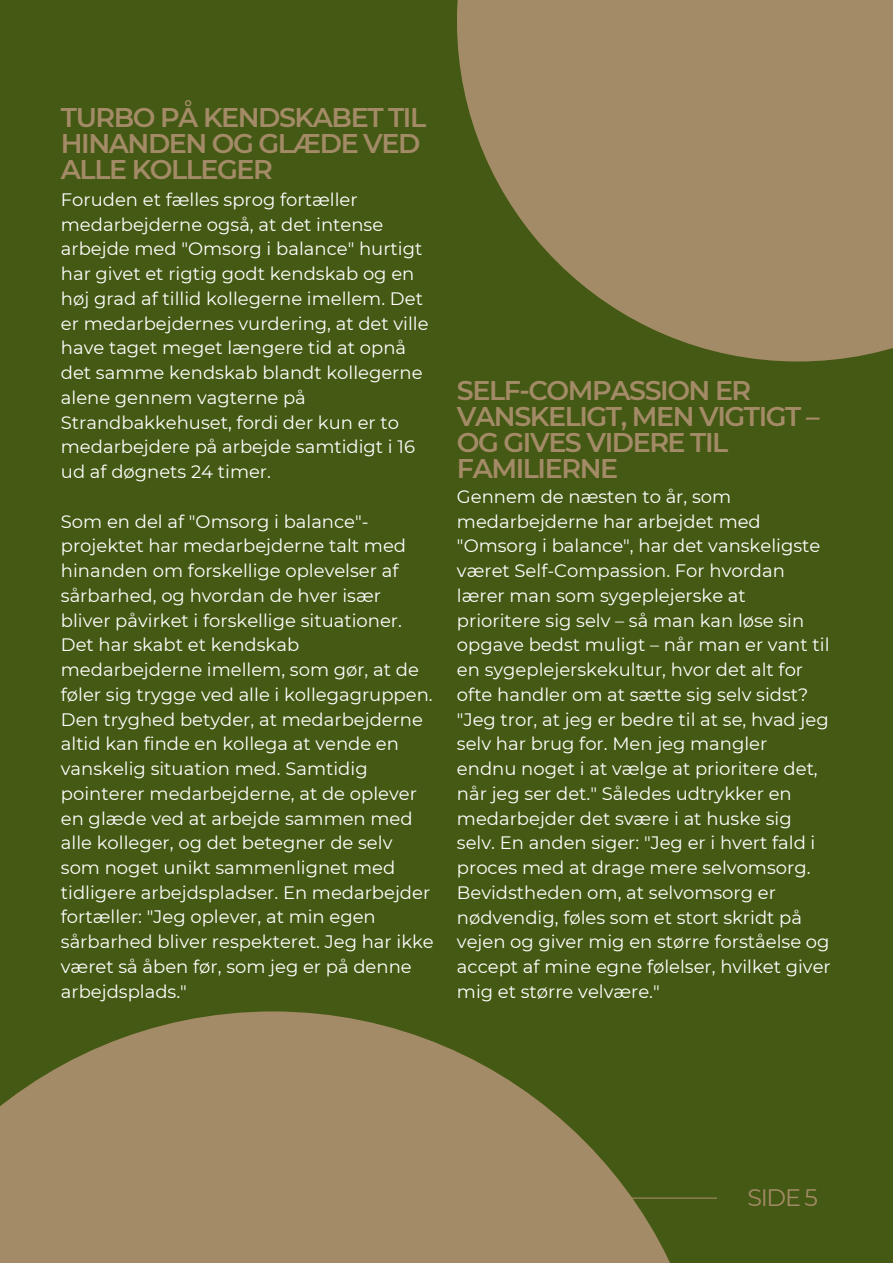
<style>
.page{position:relative;width:893px;height:1264px;background:#fff}
.page>*{position:absolute;margin:0;border:0;box-sizing:border-box;transform-origin:0 0}
.t1{font:600 27px/25.8px "Montserrat";letter-spacing:-.055em;color:#a48b67}
.t2{font:23.85px "Montserrat";color:#a48b67}
.t3{font:18px/24.8px "Montserrat";color:#fff}
</style>
<div class="page">
<div style="left:0;top:0;width:892px;height:1262px;background:#445913"></div>
<hr style="left:57px;top:1197px;width:659px;height:1px;background:#a48b67">
<svg style="left:0;top:1011px;width:712px;height:251px;fill:#a48b67"></svg>
<svg style="left:457px;top:0;width:435px;height:361px;fill:#a48b67"></svg>
<h1 class="t1" style="left:61px;top:105px;width:367px">TURBO PÅ KENDSKABET TIL<br>HINANDEN OG GLÆDE VED<br>ALLE KOLLEGER</h1>
<p class="t3" style="left:61px;top:187px;width:369px">Foruden et fælles sprog fortæller medarbejderne også, at det intense arbejde med "Omsorg i balance" hurtigt har givet et rigtig godt kendskab og en høj grad af tillid kollegerne imellem. Det er medarbejdernes vurdering, at det ville have taget meget længere tid at opnå det samme kendskab blandt kollegerne alene gennem vagterne på Strandbakkehuset, fordi der kun er to medarbejdere på arbejde samtidigt i 16 ud af døgnets 24 timer.</p>
<p class="t3" style="left:61px;top:509px;width:374px">Som en del af "Omsorg i balance"- projektet har medarbejderne talt med hinanden om forskellige oplevelser af sårbarhed, og hvordan de hver især bliver påvirket i forskellige situationer.<br>Det har skabt et kendskab medarbejderne imellem, som gør, at de føler sig trygge ved alle i kollegagruppen.<br>Den tryghed betyder, at medarbejderne altid kan finde en kollega at vende en vanskelig situation med. Samtidig pointerer medarbejderne, at de oplever en glæde ved at arbejde sammen med alle kolleger, og det betegner de selv som noget unikt sammenlignet med tidligere arbejdspladser. En medarbejder fortæller: "Jeg oplever, at min egen sårbarhed bliver respekteret. Jeg har ikke været så åben før, som jeg er på denne arbejdsplads."</p>
<h1 class="t1" style="left:457px;top:377px;width:364px">SELF-COMPASSION ER<br>VANSKELIGT, MEN VIGTIGT –<br>OG GIVES VIDERE TIL<br>FAMILIERNE</h1>
<p class="t3" style="left:457px;top:484px;width:375px">Gennem de næsten to år, som medarbejderne har arbejdet med "Omsorg i balance", har det vanskeligste været Self-Compassion. For hvordan lærer man som sygeplejerske at prioritere sig selv – så man kan løse sin opgave bedst muligt – når man er vant til en sygeplejerskekultur, hvor det alt for ofte handler om at sætte sig selv sidst? "Jeg tror, at jeg er bedre til at se, hvad jeg selv har brug for. Men jeg mangler endnu noget i at vælge at prioritere det, når jeg ser det." Således udtrykker en medarbejder det svære i at huske sig selv. En anden siger: "Jeg er i hvert fald i proces med at drage mere selvomsorg.<br>Bevidstheden om, at selvomsorg er nødvendig, føles som et stort skridt på vejen og giver mig en større forståelse og accept af mine egne følelser, hvilket giver mig et større velvære."</p>
<h2 class="t2" style="left:747px;top:1182px;width:72px">SIDE 5</h2>
</div>
